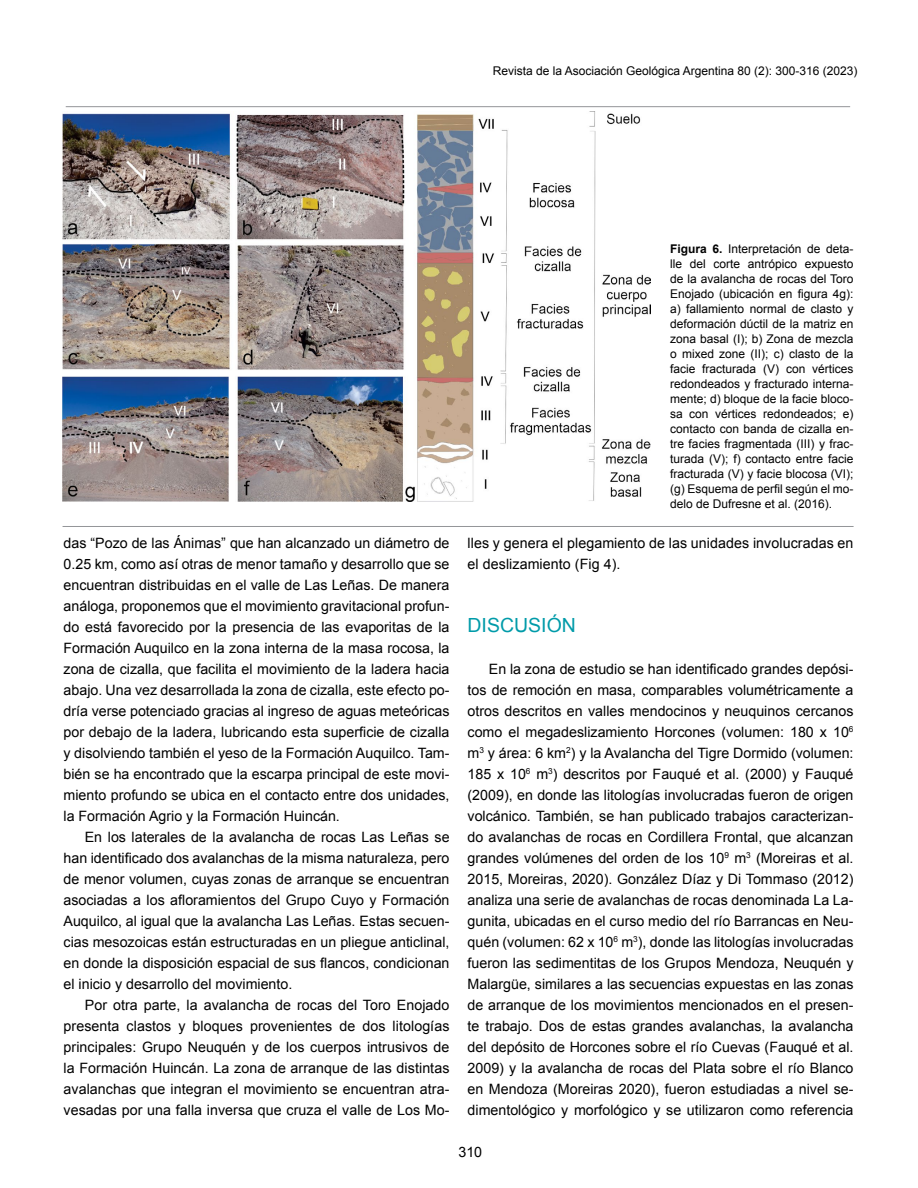
<style>
.page{position:relative;width:918px;height:1188px;background:#fff}
.page>*{position:absolute;margin:0;border:0;box-sizing:border-box;transform-origin:0 0}
.t1{font:19.5px "Arial";color:#009ba9}
.t2{font:14.25px/21px "Arial";color:#000;text-align:justify}
.t3{font:12px/15px "Arial";color:#000;text-align:justify}
.s1{font-weight:700}
</style>
<div class="page">
<hr style="left:66px;top:106px;width:784px;height:1px;background:#939598">
<hr style="left:63px;top:526px;width:791px;height:1px;background:#939598">
<img style="left:63px;top:111px;width:588px;height:391px">
<p class="t3" style="left:493px;top:63px;width:366px">Revista de la Asociación Geológica Argentina 80 (2): 300-316 (2023)</p>
<p class="t2" style="left:64px;top:532px;width:388px">das “Pozo de las Ánimas” que han alcanzado un diámetro de 0.25 km, como así otras de menor tamaño y desarrollo que se encuentran distribuidas en el valle de Las Leñas. De manera análoga, proponemos que el movimiento gravitacional profun&shy;do está favorecido por la presencia de las evaporitas de la Formación Auquilco en la zona interna de la masa rocosa, la zona de cizalla, que facilita el movimiento de la ladera hacia abajo. Una vez desarrollada la zona de cizalla, este efecto po&shy;dría verse potenciado gracias al ingreso de aguas meteóricas por debajo de la ladera, lubricando esta superficie de cizalla y disolviendo también el yeso de la Formación Auquilco. Tam&shy;bién se ha encontrado que la escarpa principal de este movi&shy;miento profundo se ubica en el contacto entre dos unidades, la Formación Agrio y la Formación Huincán.</p>
<p class="t2" style="left:64px;top:826px;width:388px;text-indent:21px">En los laterales de la avalancha de rocas Las Leñas se han identificado dos avalanchas de la misma naturaleza, pero de menor volumen, cuyas zonas de arranque se encuentran asociadas a los afloramientos del Grupo Cuyo y Formación Auquilco, al igual que la avalancha Las Leñas. Estas secuen&shy;cias mesozoicas están estructuradas en un pliegue anticlinal, en donde la disposición espacial de sus flancos, condicionan el inicio y desarrollo del movimiento.</p>
<p class="t2" style="left:64px;top:994px;width:387px;text-indent:21px">Por otra parte, la avalancha de rocas del Toro Enojado presenta clastos y bloques provenientes de dos litologías principales: Grupo Neuquén y de los cuerpos intrusivos de la Formación Huincán. La zona de arranque de las distintas avalanchas que integran el movimiento se encuentran atra&shy;vesadas por una falla inversa que cruza el valle de Los Mo-</p>
<p class="t3" style="left:670px;top:242px;width:185px"><span class="s1">Figura 6.</span> Interpretación de deta&shy;lle del corte antrópico expuesto de la avalancha de rocas del Toro Enojado (ubicación en figura 4g): a) fallamiento normal de clasto y deformación dúctil de la matriz en zona basal (I); b) Zona de mezcla o mixed zone (II); c) clasto de la facie fracturada (V) con vértices redondeados y fracturado interna&shy;mente; d) bloque de la facie bloco&shy;sa con vértices redondeados; e) contacto con banda de cizalla en&shy;tre facies fragmentada (III) y frac&shy;turada (V); f) contacto entre facie fracturada (V) y facie blocosa (VI); (g) Esquema de perfil según el mo&shy;delo de Dufresne et al. (2016).</p>
<p class="t2" style="left:468px;top:532px;width:387px">lles y genera el plegamiento de las unidades involucradas en el deslizamiento (Fig 4).</p>
<h1 class="t1" style="left:468px;top:612px;width:110px">DISCUSIÓN</h1>
<p class="t2" style="left:468px;top:658px;width:388px;text-indent:21px">En la zona de estudio se han identificado grandes depósi&shy;tos de remoción en masa, comparables volumétricamente a otros descritos en valles mendocinos y neuquinos cercanos como el megadeslizamiento Horcones (volumen: 180 x 10<sup>6 </sup>m<sup>3</sup> y área: 6 km<sup>2</sup>) y la Avalancha del Tigre Dormido (volumen:<br>185 x 10<sup>6</sup> m<sup>3</sup>) descritos por Fauqué et al. (2000) y Fauqué (2009), en donde las litologías involucradas fueron de origen volcánico. También, se han publicado trabajos caracterizan&shy;do avalanchas de rocas en Cordillera Frontal, que alcanzan grandes volúmenes del orden de los 10<sup>9</sup> m<sup>3</sup> (Moreiras et al.<br>2015, Moreiras, 2020). González Díaz y Di Tommaso (2012) analiza una serie de avalanchas de rocas denominada La La&shy;gunita, ubicadas en el curso medio del río Barrancas en Neu&shy;quén (volumen: 62 x 10<sup>6</sup> m<sup>3</sup>), donde las litologías involucradas fueron las sedimentitas de los Grupos Mendoza, Neuquén y Malargüe, similares a las secuencias expuestas en las zonas de arranque de los movimientos mencionados en el presen&shy;te trabajo. Dos de estas grandes avalanchas, la avalancha del depósito de Horcones sobre el río Cuevas (Fauqué et al.<br>2009) y la avalancha de rocas del Plata sobre el río Blanco en Mendoza (Moreiras 2020), fueron estudiadas a nivel se&shy;dimentológico y morfológico y se utilizaron como referencia</p>
<p class="t2" style="left:458px;top:1141px;width:25px">310</p>
</div>
